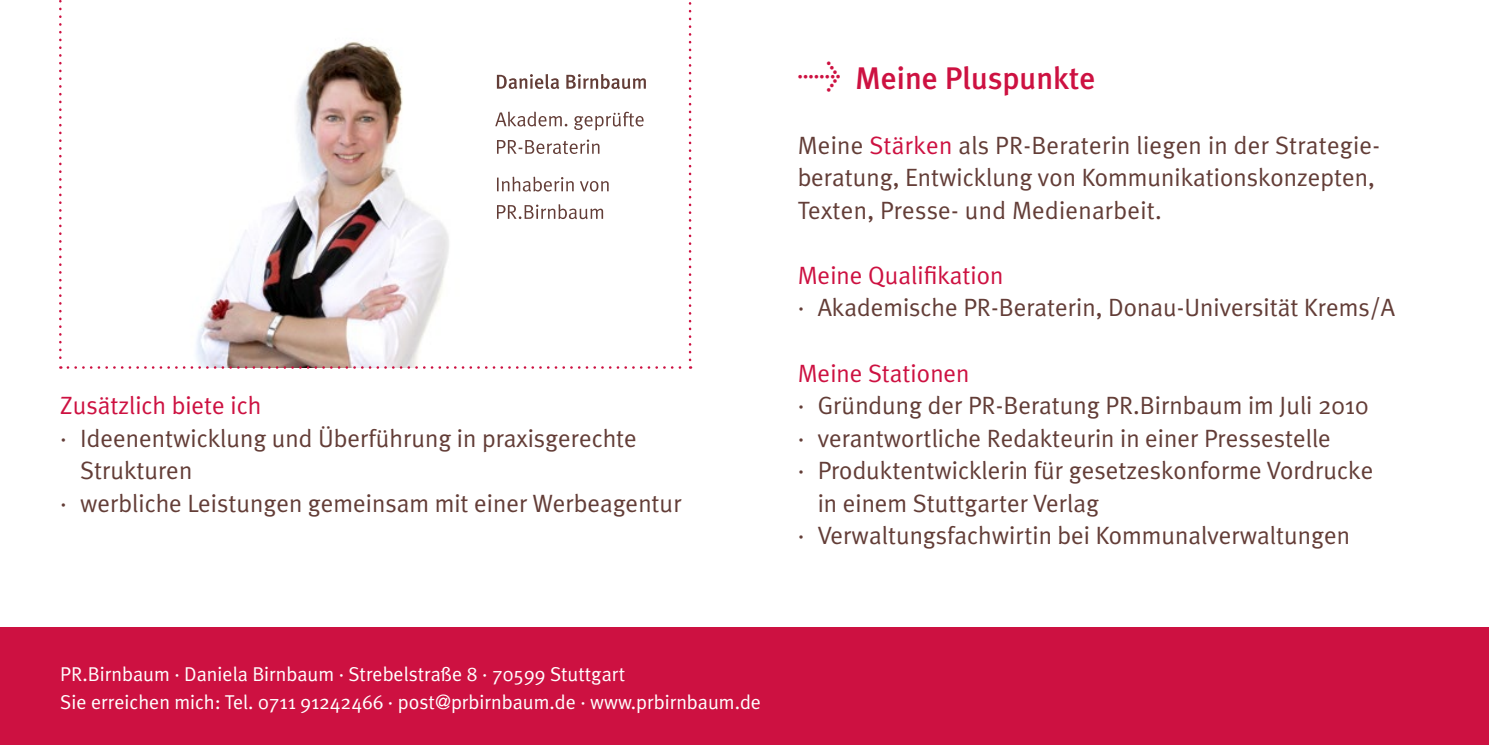
<style>
.page{position:relative;width:1489px;height:745px;background:#fff}
.page>*{position:absolute;margin:0;border:0;box-sizing:border-box;transform-origin:0 0}
.t1{font:37.5px "Meta Plus Normal";color:#cd1141}
.t2{font:500 31.25px "Meta Plus";color:#cd1141}
.t3{font:25px/32.5px "Meta Plus Normal";color:#633d37}
.t4{font:25px "Meta Plus Normal";color:#cd1141}
.t5{font:20px/27.5px "Meta Plus Normal";color:#fff}
.s1{color:#cd1141}
</style>
<div class="page">
<img style="left:196px;top:42px;width:253px;height:324px">
<svg style="left:497px;top:204px;width:106px;height:15px"></svg>
<svg style="left:497px;top:176px;width:111px;height:15px"></svg>
<svg style="left:497px;top:139px;width:102px;height:15px"></svg>
<svg style="left:495px;top:111px;width:148px;height:19px"></svg>
<svg style="left:497px;top:74px;width:149px;height:15px"></svg>
<svg style="left:68px;top:366px;width:623px;height:2px"></svg>
<svg style="left:688px;top:2px;width:3px;height:358px"></svg>
<svg style="left:59px;top:0;width:3px;height:368px"></svg>
<div style="left:0;top:627px;width:1488px;height:117px;background:#cd1141"></div>
<p class="t4" style="left:60px;top:390px;width:202px">Zusätzlich biete ich</p>
<p class="t3" style="left:60px;top:421px;width:578px">· Ideenentwicklung und Überführung in praxisgerechte</p>
<p class="t3" style="left:80px;top:453px;width:113px">Strukturen</p>
<p class="t3" style="left:60px;top:486px;width:623px">· werbliche Leistungen gemeinsam mit einer Werbeagentur</p>
<h1 class="t1" style="left:797px;top:52px;width:44px">&gt;</h1>
<p class="t2" style="left:855px;top:60px;width:241px">Meine Pluspunkte</p>
<p class="t3" style="left:797px;top:128px;width:584px">Meine <span class="s1">Stärken</span> als PR-Beraterin liegen in der Strategie&shy;beratung, Entwicklung von Kommunikationskonzepten,<br>Texten, Presse- und Medienarbeit.</p>
<p class="t4" style="left:797px;top:260px;width:207px">Meine Qualifikation</p>
<p class="t3" style="left:797px;top:291px;width:599px">· Akademische PR-Beraterin, Donau-Universität Krems/A</p>
<p class="t4" style="left:797px;top:358px;width:173px">Meine Stationen</p>
<p class="t3" style="left:797px;top:388px;width:572px">· Gründung der PR-Beratung PR.Birnbaum im Juli 2010</p>
<p class="t3" style="left:797px;top:421px;width:534px">· verantwortliche Redakteurin in einer Pressestelle</p>
<p class="t3" style="left:797px;top:453px;width:577px">· Produktentwicklerin für gesetzeskonforme Vordrucke</p>
<p class="t3" style="left:817px;top:486px;width:283px">in einem Stuttgarter Verlag</p>
<p class="t3" style="left:797px;top:518px;width:554px">· Verwaltungsfachwirtin bei Kommunalverwaltungen</p>
<p class="t5" style="left:60px;top:659px;width:702px">PR.Birnbaum · Daniela Birnbaum · Strebelstraße 8 · 70599 Stuttgart<br>Sie erreichen mich: Tel. 0711 91242466 · post@prbirnbaum.de · www.prbirnbaum.de</p>
</div>
